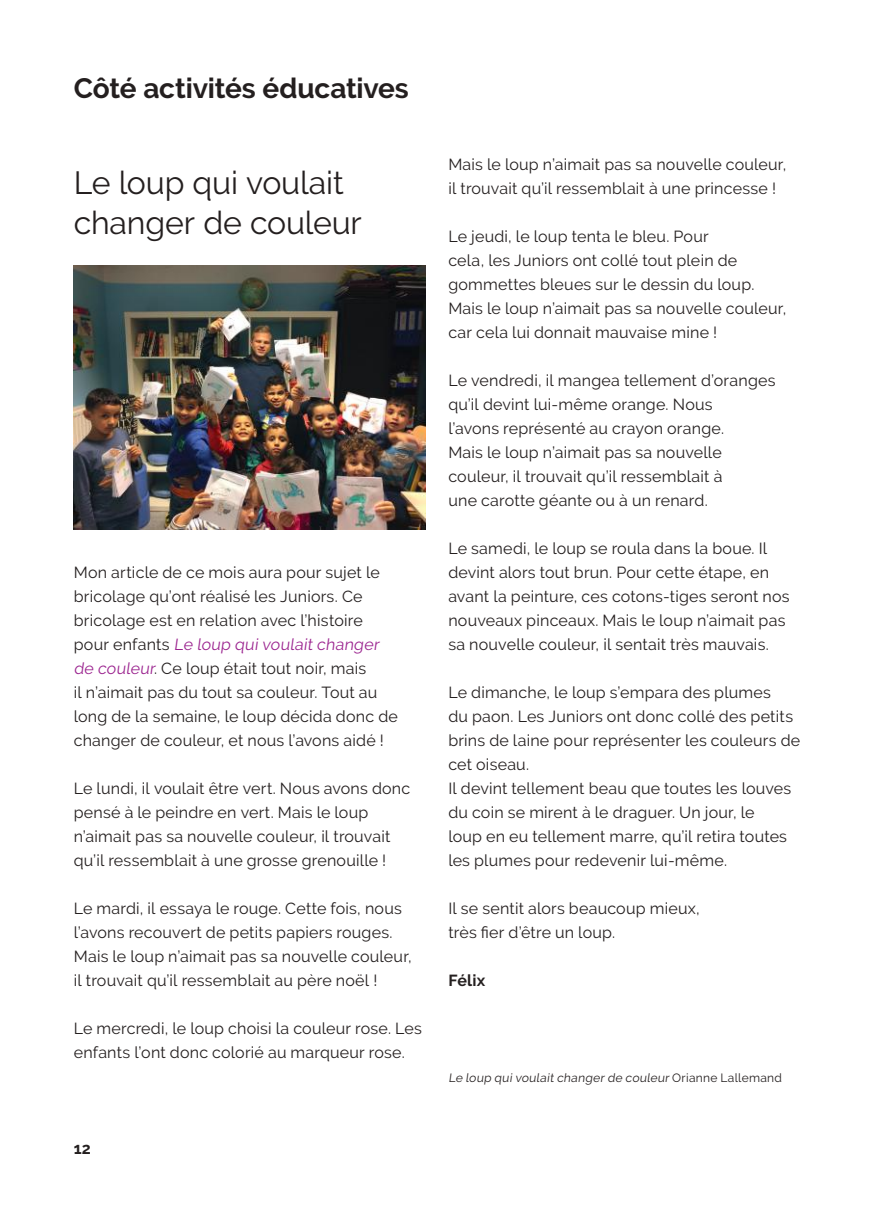
<style>
.page{position:relative;width:874px;height:1225px;background:#fff}
.page>*{position:absolute;margin:0;border:0;box-sizing:border-box;transform-origin:0 0}
.t1{font:32px/40px "Raleway";letter-spacing:-.005em;color:#241f1f}
.t2{font:700 28px "Raleway";letter-spacing:-.005em;color:#241f1f}
.t3{font:16px/24px "Raleway";letter-spacing:.015em;color:#241f1f}
.t4{font:700 16px "Raleway";letter-spacing:.015em;color:#241f1f}
.t5{font:12px "Raleway";color:#241f1f}
.s1{color:#9b248f}
</style>
<div class="page">
<img style="left:74px;top:266px;width:351px;height:264px">
<h2 class="t2" style="left:74px;top:72px;width:336px">Côté activités éducatives</h2>
<h1 class="t1" style="left:74px;top:162px;width:289px">Le loup qui voulait changer de couleur</h1>
<p class="t3" style="left:74px;top:560px;width:325px">Mon article de ce mois aura pour sujet le bricolage qu’ont réalisé les Juniors. Ce bricolage est en relation avec l’histoire<br>p o u r e nfa nts <span class="s1">Le loup qui voulait changer de couleur</span>. Ce loup était tout noir, mais<br>il n’aimait pas du tout sa couleur. Tout au long de la semaine, le loup décida donc de changer de couleur, et nous l’avons aidé !</p>
<p class="t3" style="left:74px;top:776px;width:338px">Le lundi, il voulait être vert. Nous avons donc pensé à le peindre en vert. Mais le loup n’aimait pas sa nouvelle couleur, il trouvait qu’il ressemblait à une grosse grenouille !</p>
<p class="t3" style="left:74px;top:896px;width:339px">Le mardi, il essaya le rouge. Cette fois, nous l’avons recouvert de petits papiers rouges.<br>Mais le loup n’aimait pas sa nouvelle couleur, il trouvait qu’il ressemblait au père noël !</p>
<p class="t3" style="left:74px;top:1016px;width:349px">Le mercredi, le loup choisi la couleur rose. Les enfants l’ont donc colorié au marqueur rose.</p>
<p class="t4" style="left:74px;top:1139px;width:19px">12</p>
<p class="t3" style="left:448px;top:152px;width:339px">Mais le loup n’aimait pas sa nouvelle couleur, il trouvait qu’il ressemblait à une princesse !</p>
<p class="t3" style="left:448px;top:224px;width:339px">Le jeudi, le loup tenta le bleu. Pour<br>cela, les Juniors ont collé tout plein de gommettes bleues sur le dessin du loup.<br>Mais le loup n’aimait pas sa nouvelle couleur, car cela lui donnait mauvaise mine !</p>
<p class="t3" style="left:448px;top:368px;width:328px">Le vendredi, il mangea tellement d’oranges qu’il devint lui-même orange. Nous<br>l’avons représenté au crayon orange.<br>Mais le loup n’aimait pas sa nouvelle couleur, il trouvait qu’il ressemblait à<br>une carotte géante ou à un renard.</p>
<p class="t3" style="left:448px;top:536px;width:343px">Le samedi, le loup se roula dans la boue. Il devint alors tout brun. Pour cette étape, en avant la peinture, ces cotons-tiges seront nos nouveaux pinceaux. Mais le loup n’aimait pas sa nouvelle couleur, il sentait très mauvais.</p>
<p class="t3" style="left:448px;top:680px;width:353px">Le dimanche, le loup s’empara des plumes<br>du paon. Les Juniors ont donc collé des petits brins de laine pour représenter les couleurs de cet oiseau.<br>Il devint tellement beau que toutes les louves du coin se mirent à le draguer. Un jour, le<br>loup en eu tellement marre, qu’il retira toutes les plumes pour redevenir lui-même.</p>
<p class="t3" style="left:448px;top:896px;width:253px">Il se sentit alors beaucoup mieux, très fier d’être un loup.</p>
<p class="t4" style="left:448px;top:971px;width:39px">Félix</p>
<p class="t5" style="left:448px;top:1071px;width:335px">Le loup qui voulait changer de couleur O r i a n n e La l le m a n d</p>
</div>
